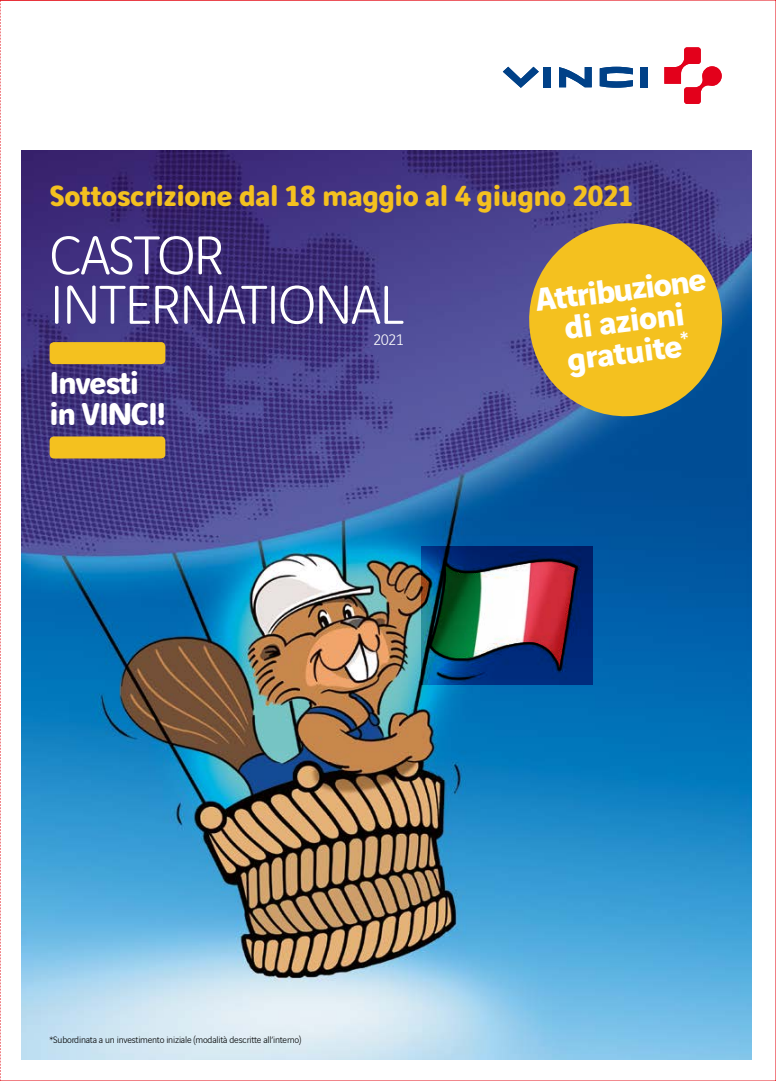
<style>
.page{position:relative;width:776px;height:1081px;background:#fff}
.page>*{position:absolute;margin:0;border:0;box-sizing:border-box;transform-origin:0 0}
.t1{font:300 58.5px/49.4px "Vinci Rounded";letter-spacing:-.035em;color:#fff}
.t2{font:700 34.5px/31.5px "Vinci Sans";color:#fff;text-align:center}
.t3{font:700 34px/31.4px "Vinci Rounded";letter-spacing:-.04em;color:#fff}
.t4{font:700 31.25px "Vinci Rounded";letter-spacing:-.015em;color:#f4c11f}
.t5{font:300 16.25px "Vinci Rounded";color:#fff}
.t6{font:300 10px "Vinci Sans";letter-spacing:-.02em;color:#000}
</style>
<div class="page">
<img style="left:1px;top:0;width:775px;height:1081px">
<svg style="left:0;top:0;width:1px;height:1081px"></svg>
<h3 class="t4" style="left:50px;top:173px;width:586px">Sottoscrizione dal 18 maggio al 4 giugno 2021</h3>
<h1 class="t1" style="left:50px;top:226px;width:356px">CASTOR<br>INTERNATIONAL</h1>
<h3 class="t3" style="left:50px;top:364px;width:118px">Investi in VINCI!</h3>
<h3 class="t5" style="left:373px;top:328px;width:32px">2021</h3>
<h2 class="t2" style="left:533px;top:281px;width:173px;rotate:-7deg">Attribuzione di azioni gratuite<sup>*</sup></h2>
<p class="t6" style="left:50px;top:1032px;width:253px">*Subordinata a un investimento iniziale (modalità descritte all’interno)</p>
</div>
